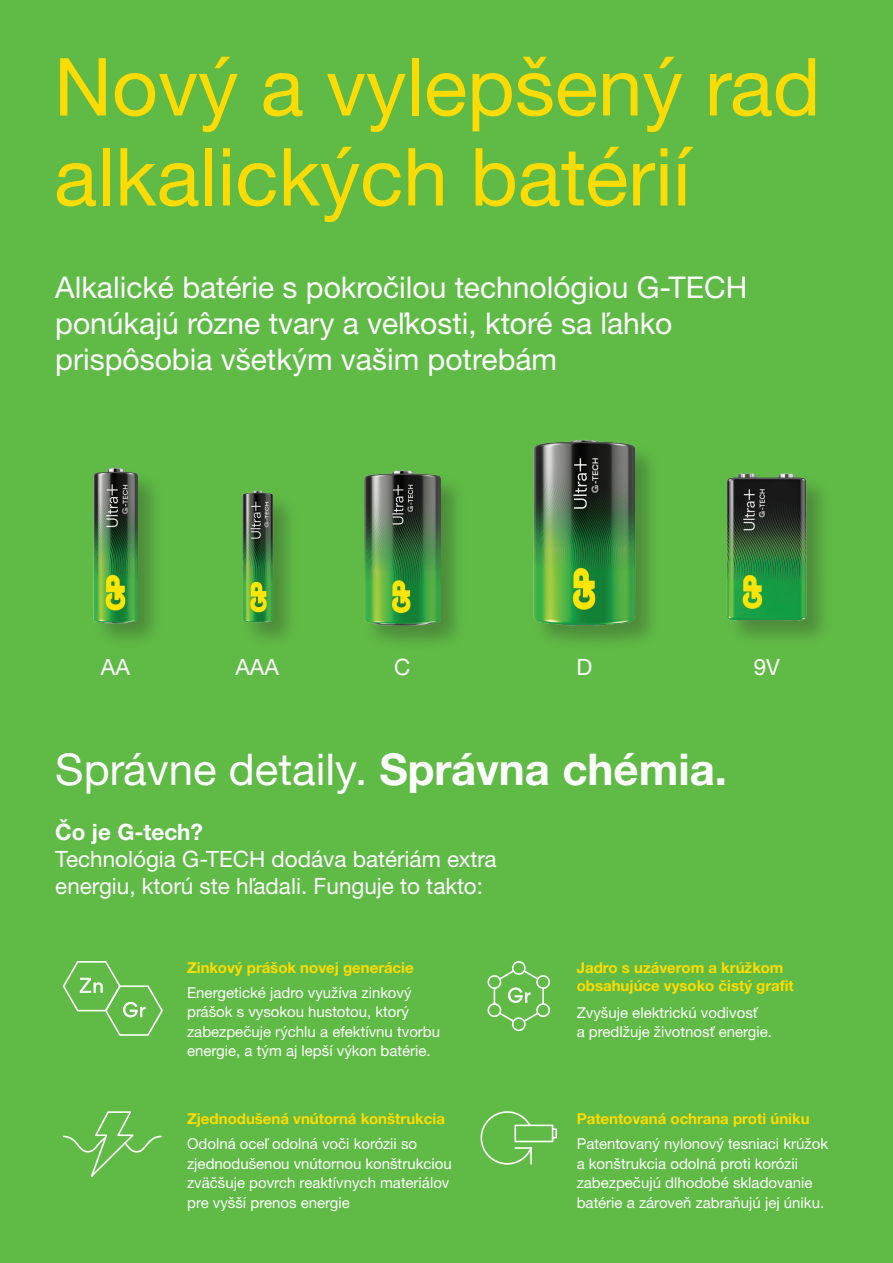
<style>
.page{position:relative;width:893px;height:1263px;background:#60bb46}
.page>*{position:absolute;margin:0;border:0;box-sizing:border-box;transform-origin:0 0}
.t1{font:80.25px/90px "Helvetica Neue World 55 Roman";color:#ffdc01}
.t2{font:43.8px "Helvetica Neue World 55 Roman";color:#fff}
.t3{font:30px/36px "Helvetica Neue World 55 Roman";color:#fff}
.t4{font:22.5px/27px "Helvetica Neue World 55 Roman";color:#fff}
.t5{font:15px/19.5px "Helvetica Neue World 55 Roman";color:#fff}
.t6{font:700 15px/18px "Helvetica Neue World 75";color:#ffdc01}
.s1{font-family:"Helvetica Neue World 75";font-weight:700}
</style>
<div class="page">
<img style="left:727px;top:473px;width:97px;height:165px">
<img style="left:93px;top:467px;width:62px;height:173px">
<div style="left:240px;top:491px;width:59px;height:158px;background:#231f20;opacity:.3"></div>
<img style="left:240px;top:490px;width:59px;height:143px">
<img style="left:364px;top:470px;width:94px;height:174px">
<img style="left:533px;top:440px;width:119px;height:203px">
<svg style="left:62px;top:961px;width:101px;height:75px"></svg>
<svg style="left:62px;top:1111px;width:100px;height:66px"></svg>
<svg style="left:487px;top:961px;width:63px;height:71px"></svg>
<svg style="left:480px;top:1111px;width:77px;height:54px"></svg>
<p class="t1" style="left:54px;top:43px;width:768px">Nový a vylepšený rad alkalických batérií</p>
<p class="t3" style="left:55px;top:269px;width:694px">Alkalické batérie s pokročilou technológiou G-TECH ponúkajú rôzne tvary a veľkosti, ktoré sa ľahko prispôsobia všetkým vašim potrebám</p>
<p class="t4" style="left:101px;top:653px;width:31px">AA</p>
<p class="t4" style="left:235px;top:653px;width:45px">AAA</p>
<p class="t4" style="left:394px;top:653px;width:18px">C</p>
<p class="t4" style="left:577px;top:653px;width:17px">D</p>
<p class="t4" style="left:754px;top:653px;width:28px">9V</p>
<p class="t2" style="left:55px;top:744px;width:673px">Správne detaily. <span class="s1">Správna chémia.</span></p>
<p class="t4" style="left:55px;top:819px;width:443px"><span class="s1">Čo je G-tech?<br></span>Technológia G-TECH dodáva batériám extra energiu, ktorú ste hľadali. Funguje to takto:</p>
<p class="t6" style="left:187px;top:958px;width:228px">Zinkový prášok novej generácie</p>
<p class="t6" style="left:577px;top:958px;width:219px">Jadro s uzáverom a krúžkom obsahujúce vysoko čistý grafit</p>
<p class="t5" style="left:187px;top:983px;width:255px">Energetické jadro využíva zinkový prášok s vysokou hustotou, ktorý zabezpečuje rýchlu a efektívnu tvorbu energie, a tým aj lepší výkon batérie.</p>
<p class="t5" style="left:577px;top:1003px;width:197px">Zvyšuje elektrickú vodivosť<br>a predlžuje životnosť energie.</p>
<p class="t6" style="left:187px;top:1110px;width:259px">Zjednodušená vnútorná konštrukcia</p>
<p class="t6" style="left:577px;top:1110px;width:234px">Patentovaná ochrana proti úniku</p>
<p class="t5" style="left:187px;top:1134px;width:266px">Odolná oceľ odolná voči korózii so zjednodušenou vnútornou konštrukciou zväčšuje povrch reaktívnych materiálov pre vyšší prenos energie</p>
<p class="t5" style="left:577px;top:1134px;width:253px">Patentovaný nylonový tesniaci krúžok a konštrukcia odolná proti korózii zabezpečujú dlhodobé skladovanie batérie a zároveň zabraňujú jej úniku.</p>
</div>
